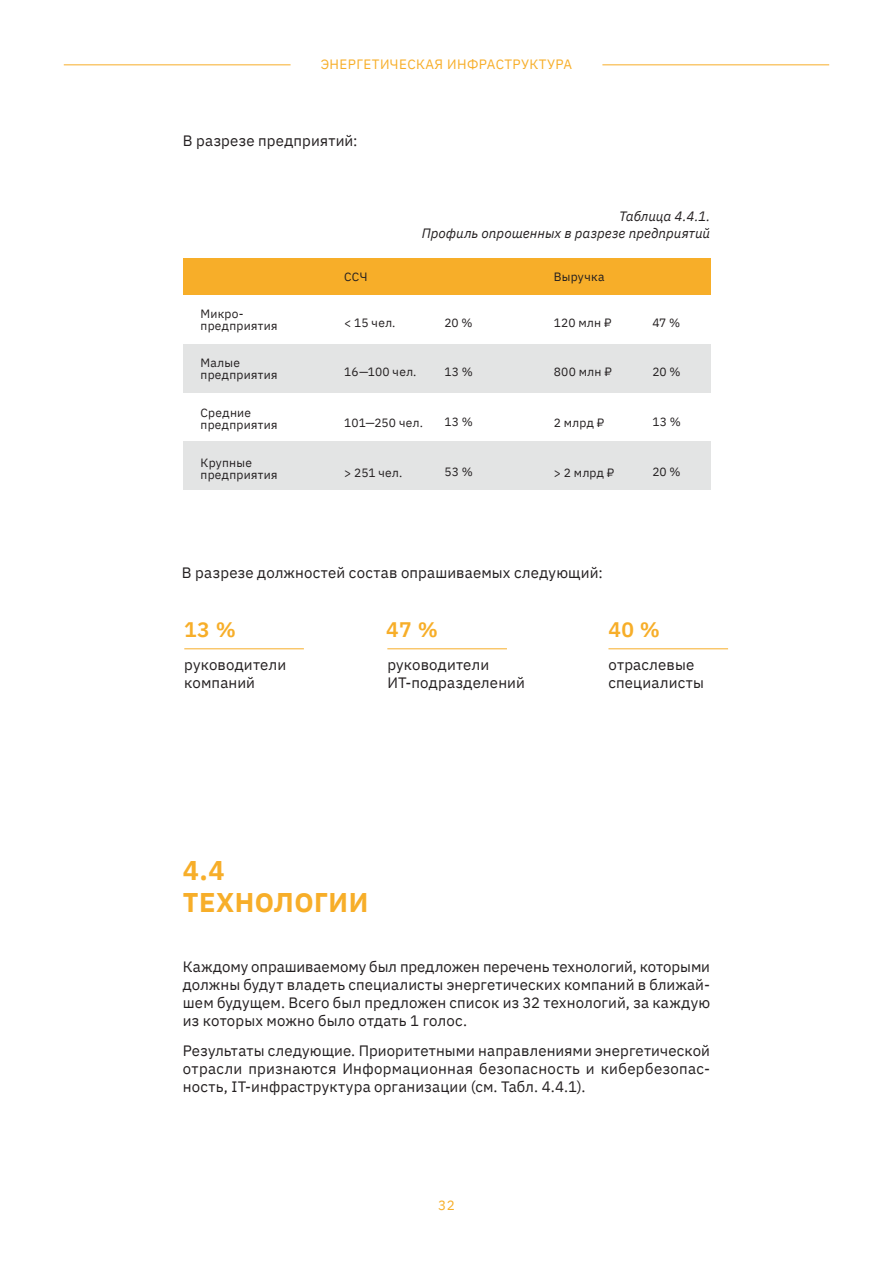
<style>
.page{position:relative;width:893px;height:1263px;background:#fff}
.page>*{position:absolute;margin:0;border:0;box-sizing:border-box;transform-origin:0 0}
.подзаголовок_синий{font:700 27px/32.4px "IBM Plex Sans";letter-spacing:.02em;color:#f7ae29}
.подзаголовок_синий-2{font:600 21px "IBM Plex Sans";color:#f7ae29}
.основной_текст{font:15px/18px "IBM Plex Sans";letter-spacing:.01em;color:#231f20}
.подпись_к_таблицам{font:italic 13.5px/16.5px "IBM Plex Sans";color:#231f20;text-align:right}
.t1{font:13.5px "IBM Plex Sans";letter-spacing:.03em;color:#f7ae29}
.основной_текст-2{font:12px/12px "IBM Plex Sans";letter-spacing:.02em;color:#231f20}
</style>
<div class="page">
<hr style="left:602px;top:64px;width:227px;height:1px;background:#f7ae29">
<hr style="left:64px;top:64px;width:227px;height:1px;background:#f7ae29">
<hr style="left:184px;top:648px;width:120px;height:1px;background:#f7ae29">
<div style="left:183px;top:345px;width:527px;height:48px;background:#e3e4e4"></div>
<div style="left:183px;top:258px;width:527px;height:36px;background:#f7ae29"></div>
<div style="left:183px;top:441px;width:527px;height:49px;background:#e3e4e4"></div>
<hr style="left:387px;top:648px;width:120px;height:1px;background:#f7ae29">
<hr style="left:608px;top:648px;width:120px;height:1px;background:#f7ae29">
<p class="t1" style="left:321px;top:54px;width:253px">ЭНЕРГЕТИЧЕСКАЯ ИНФРАСТРУКТУРА</p>
<p class="основной_текст" style="left:183px;top:130px;width:176px">В разрезе предприятий:</p>
<p class="подпись_к_таблицам" style="left:422px;top:207px;width:290px">Таблица 4.4.1.<br>Профиль опрошенных в разрезе предприятий</p>
<p class="основной_текст-2" style="left:201px;top:307px;width:78px">Микро&shy;предприятия</p>
<p class="основной_текст-2" style="left:201px;top:356px;width:78px">Малые предприятия</p>
<p class="основной_текст-2" style="left:201px;top:406px;width:78px">Средние предприятия</p>
<p class="основной_текст-2" style="left:201px;top:455px;width:78px">Крупные предприятия</p>
<p class="основной_текст-2" style="left:344px;top:269px;width:25px">ССЧ</p>
<p class="основной_текст-2" style="left:554px;top:269px;width:52px">Выручка</p>
<p class="основной_текст-2" style="left:344px;top:315px;width:53px">&lt; 15 чел.</p>
<p class="основной_текст-2" style="left:554px;top:315px;width:59px">120 млн ₽</p>
<p class="основной_текст-2" style="left:444px;top:315px;width:30px">20 %</p>
<p class="основной_текст-2" style="left:652px;top:315px;width:30px">47 %</p>
<p class="основной_текст-2" style="left:344px;top:365px;width:74px">16—100 чел.</p>
<p class="основной_текст-2" style="left:444px;top:365px;width:30px">13 %</p>
<p class="основной_текст-2" style="left:652px;top:365px;width:30px">20 %</p>
<p class="основной_текст-2" style="left:554px;top:365px;width:59px">800 млн ₽</p>
<p class="основной_текст-2" style="left:344px;top:416px;width:80px">101—250 чел.</p>
<p class="основной_текст-2" style="left:344px;top:466px;width:60px">&gt; 251 чел.</p>
<p class="основной_текст-2" style="left:444px;top:415px;width:30px">13 %</p>
<p class="основной_текст-2" style="left:652px;top:415px;width:30px">13 %</p>
<p class="основной_текст-2" style="left:554px;top:416px;width:52px">2 млрд ₽</p>
<p class="основной_текст-2" style="left:554px;top:466px;width:62px">&gt; 2 млрд ₽</p>
<p class="основной_текст-2" style="left:444px;top:465px;width:30px">53 %</p>
<p class="основной_текст-2" style="left:652px;top:465px;width:30px">20 %</p>
<p class="основной_текст" style="left:182px;top:562px;width:422px">В разрезе должностей состав опрашиваемых следующий:</p>
<p class="подзаголовок_синий-2" style="left:184px;top:613px;width:53px">13 %</p>
<p class="подзаголовок_синий-2" style="left:386px;top:613px;width:53px">47 %</p>
<p class="подзаголовок_синий-2" style="left:608px;top:613px;width:53px">40 %</p>
<p class="основной_текст" style="left:184px;top:655px;width:103px">руководители компаний</p>
<p class="основной_текст" style="left:387px;top:655px;width:139px">руководители<br>ИТ-подразделений</p>
<p class="основной_текст" style="left:608px;top:655px;width:97px">отраслевые специалисты</p>
<p class="подзаголовок_синий" style="left:183px;top:852px;width:187px">4.4<br>ТЕХНОЛОГИИ</p>
<p class="основной_текст" style="left:183px;top:956px;width:529px;text-align:justify">Каждому опрашиваемому был предложен перечень технологий, которыми должны будут владеть специалисты энергетических компаний в ближай&shy;шем будущем. Всего был предложен список из 32 технологий, за каждую из которых можно было отдать 1 голос.</p>
<p class="основной_текст" style="left:183px;top:1041px;width:529px;text-align:justify">Результаты следующие. Приоритетными направлениями энергетической отрасли признаются Информационная безопасность и кибербезопас&shy;ность, IT-инфраструктура организации (см. Табл. 4.4.1).</p>
<p class="t1" style="left:438px;top:1194px;width:18px">32</p>
</div>
